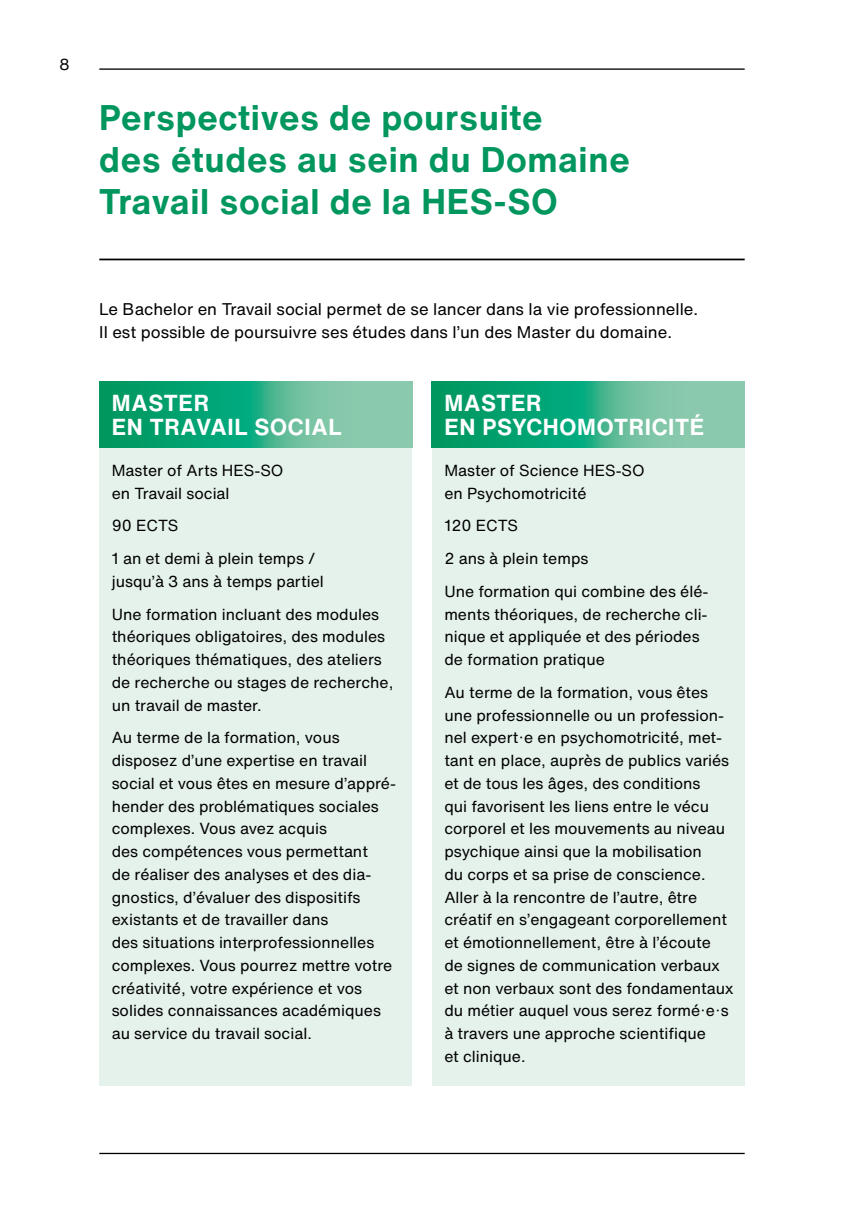
<style>
.page{position:relative;width:844px;height:1216px;background:#fff}
.page>*{position:absolute;margin:0;border:0;box-sizing:border-box;transform-origin:0 0}
.t1{font:700 35px/42px "Helvetica Now Text";letter-spacing:.02em;color:#00965e}
.t2{font:700 22.75px/23.6px "Helvetica Now Text";letter-spacing:.03em;color:#fff}
.t3{font:16.62px/22.8px "Helvetica Now Text";color:#000}
.t4{font:15.75px/22.8px "Helvetica Now Text";color:#000}
</style>
<div class="page">
<hr style="left:99px;top:68px;width:645px;height:2px;background:#000">
<hr style="left:99px;top:1152px;width:645px;height:2px;background:#000">
<hr style="left:99px;top:258px;width:645px;height:2px;background:#000">
<div style="left:99px;top:414px;width:313px;height:671px;background:#e5f2ec"></div>
<div style="left:432px;top:414px;width:312px;height:671px;background:#e5f2ec"></div>
<svg style="left:99px;top:381px;width:313px;height:66px;background:#3ab189"></svg>
<svg style="left:432px;top:381px;width:312px;height:66px;background:#3ab189"></svg>
<p class="t4" style="left:59px;top:52px;width:12px">8</p>
<h1 class="t1" style="left:99px;top:96px;width:532px">Perspectives de poursuite<br>des études au sein du Domaine<br>Travail social de la HES-SO</h1>
<p class="t3" style="left:99px;top:297px;width:600px">Le Bachelor en Travail social permet de se lancer dans la vie professionnelle.<br>Il est possible de poursuivre ses études dans l’un des Master du domaine.</p>
<h2 class="t2" style="left:112px;top:390px;width:231px">MASTER<br>EN TRAVAIL SOCIAL</h2>
<p class="t4" style="left:112px;top:458px;width:173px">Master of Arts HES-SO en Travail social</p>
<p class="t4" style="left:112px;top:509px;width:205px;line-height:32.7px">90 ECTS<br>1 an et demi à plein temps /</p>
<p class="t4" style="left:112px;top:564px;width:269px;line-height:32.7px">jusqu’à 3 ans à temps partiel<br>Une formation incluant des modules</p>
<p class="t4" style="left:112px;top:625px;width:283px">théoriques obligatoires, des modules théoriques thématiques, des ateliers de recherche ou stages de recherche, un travail de master.</p>
<p class="t4" style="left:112px;top:726px;width:286px">Au terme de la formation, vous disposez d’une expertise en travail social et vous êtes en mesure d’appré&shy;hender des problématiques sociales complexes. Vous avez acquis<br>des compétences vous permettant<br>de réaliser des analyses et des dia&shy;gnostics, d’évaluer des dispositifs existants et de travailler dans<br>des situations interprofessionnelles complexes. Vous pourrez mettre votre créativité, votre expérience et vos solides connaissances académiques au service du travail social.</p>
<h2 class="t2" style="left:444px;top:390px;width:261px">MASTER<br>EN PSYCHOMOTRICITÉ</h2>
<p class="t4" style="left:444px;top:458px;width:202px">Master of Science HES-SO en Psychomotricité</p>
<p class="t4" style="left:444px;top:509px;width:265px;line-height:32.7px">120 ECTS<br>2 ans à plein temps<br>Une formation qui combine des élé-</p>
<p class="t4" style="left:444px;top:602px;width:265px">ments théoriques, de recherche cli&shy;nique et appliquée et des périodes de formation pratique</p>
<p class="t4" style="left:444px;top:680px;width:291px">Au terme de la formation, vous êtes une professionnelle ou un profession&shy;nel expert·e en psychomotricité, met&shy;tant en place, auprès de publics variés et de tous les âges, des conditions<br>qui favorisent les liens entre le vécu corporel et les mouvements au niveau psychique ainsi que la mobilisation<br>du corps et sa prise de conscience.<br>Aller à la rencontre de l’autre, être créatif en s’engageant corporellement et émotionnellement, être à l’écoute<br>de signes de communication verbaux et non verbaux sont des fondamentaux du métier auquel vous serez formé·e·s à travers une approche scientifique<br>et clinique.</p>
</div>
